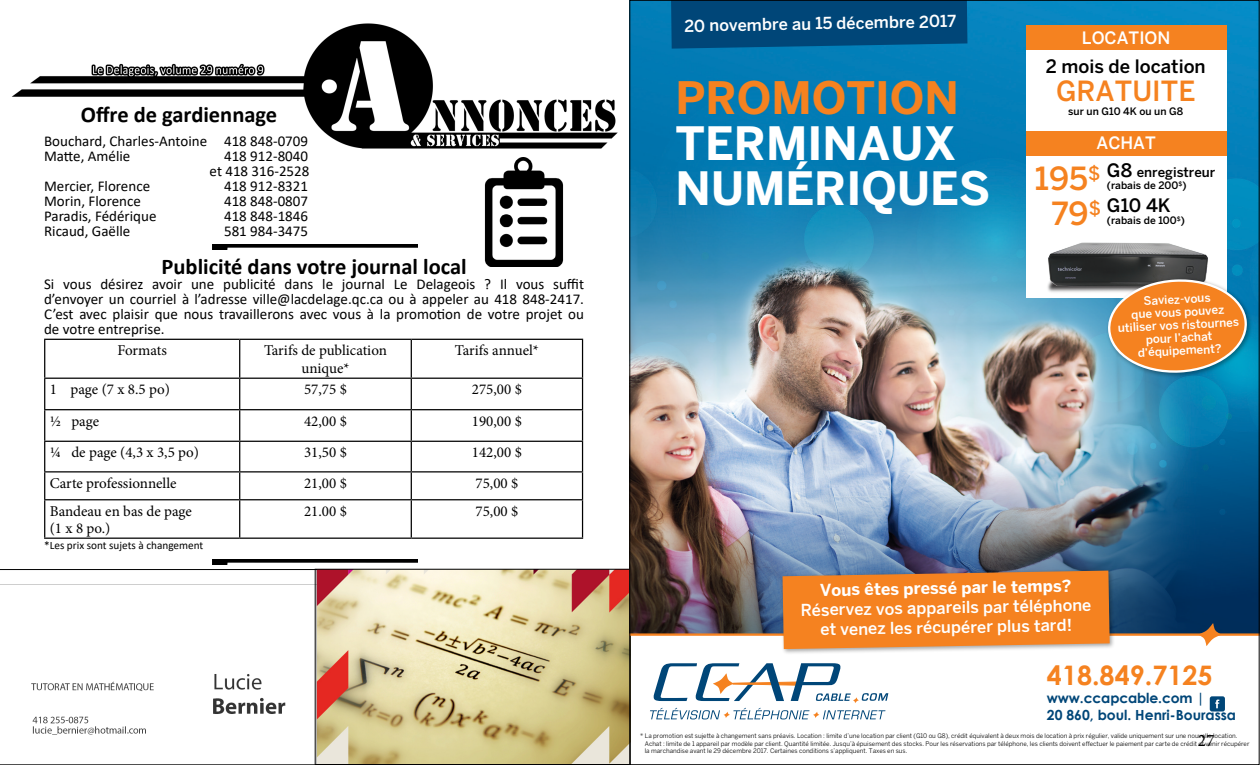
<style>
.page{position:relative;width:1260px;height:765px;background:#fff}
.page>*{position:absolute;margin:0;border:0;box-sizing:border-box;transform-origin:0 0}
.t1{font:700 45.62px/45.6px "Benton Sans";color:#fff}
.t2{font:700 44.38px "Benton Sans";color:#f58220}
.t3{font:500 31.62px/35.2px "Benton Sans";color:#f58220;text-align:center}
.t4{font:500 27.62px "Benton Sans";color:#f58220}
.t5{font:700 26.88px "Century Gothic";color:#f58220}
.t6{font:700 22.5px "Calibri";color:#000}
.t7{font:500 18.38px "Benton Sans";color:#000}
.t8{font:17.5px "Minion Pro";color:#000}
.t9{font:500 17px "Benton Sans";color:#fff}
.t10{font:500 16.38px/19.6px "Benton Sans";color:#fff;text-align:center}
.t11{font:700 16.38px "Benton Sans";color:#fff}
.t12{font:15px/15px "Calibri";color:#000}
.t13{font:15px/18px "Minion Pro";color:#000;text-align:center}
.t14{font:700 13.88px/17.4px "Century Gothic";color:#004678}
.t15{font:500 13.25px "Benton Sans";color:#000}
.t16{font:500 11.75px/12.9px "Benton Sans";color:#fff;text-align:center}
.t17{font:11.25px "Calibri";color:#000}
.t18{font:500 10.25px "Benton Sans";color:#000}
.t19{font:6.25px/7.5px "Benton Sans";color:#000}
.s1{font-size:18.38px}
</style>
<div class="page">
<img style="left:12px;top:23px;width:617px;height:546px">
<hr style="left:44px;top:339px;width:196px;height:1px;background:#000">
<hr style="left:44px;top:340px;width:1px;height:38px;background:#000">
<hr style="left:240px;top:339px;width:171px;height:1px;background:#000">
<hr style="left:239px;top:340px;width:1px;height:38px;background:#000">
<hr style="left:411px;top:339px;width:172px;height:1px;background:#000">
<hr style="left:411px;top:340px;width:1px;height:38px;background:#000">
<hr style="left:582px;top:340px;width:1px;height:38px;background:#000">
<hr style="left:44px;top:378px;width:196px;height:1px;background:#000">
<hr style="left:44px;top:379px;width:1px;height:30px;background:#000">
<hr style="left:240px;top:378px;width:171px;height:1px;background:#000">
<hr style="left:239px;top:379px;width:1px;height:30px;background:#000">
<hr style="left:411px;top:378px;width:172px;height:1px;background:#000">
<hr style="left:411px;top:379px;width:1px;height:30px;background:#000">
<hr style="left:582px;top:379px;width:1px;height:30px;background:#000">
<hr style="left:44px;top:409px;width:196px;height:1px;background:#000">
<hr style="left:44px;top:410px;width:1px;height:31px;background:#000">
<hr style="left:240px;top:409px;width:171px;height:1px;background:#000">
<hr style="left:239px;top:410px;width:1px;height:31px;background:#000">
<hr style="left:411px;top:409px;width:172px;height:1px;background:#000">
<hr style="left:411px;top:410px;width:1px;height:31px;background:#000">
<hr style="left:582px;top:410px;width:1px;height:31px;background:#000">
<hr style="left:44px;top:441px;width:196px;height:1px;background:#000">
<hr style="left:240px;top:441px;width:171px;height:1px;background:#000">
<hr style="left:411px;top:441px;width:172px;height:1px;background:#000">
<hr style="left:44px;top:471px;width:196px;height:1px;background:#000">
<svg style="left:44px;top:442px;width:1px;height:57px"></svg>
<hr style="left:240px;top:471px;width:171px;height:1px;background:#000">
<svg style="left:239px;top:442px;width:1px;height:57px"></svg>
<hr style="left:411px;top:471px;width:172px;height:1px;background:#000">
<svg style="left:411px;top:442px;width:1px;height:57px"></svg>
<svg style="left:582px;top:442px;width:1px;height:57px"></svg>
<hr style="left:44px;top:499px;width:196px;height:1px;background:#000">
<hr style="left:44px;top:500px;width:1px;height:38px;background:#000">
<hr style="left:240px;top:499px;width:171px;height:1px;background:#000">
<hr style="left:239px;top:500px;width:1px;height:38px;background:#000">
<hr style="left:411px;top:499px;width:172px;height:1px;background:#000">
<hr style="left:411px;top:500px;width:1px;height:38px;background:#000">
<hr style="left:582px;top:500px;width:1px;height:38px;background:#000">
<hr style="left:44px;top:538px;width:196px;height:1px;background:#000">
<hr style="left:240px;top:538px;width:171px;height:1px;background:#000">
<hr style="left:411px;top:538px;width:172px;height:1px;background:#000">
<img style="left:213px;top:245px;width:205px;height:5px">
<svg style="left:0;top:569px;width:315px;height:196px"></svg>
<img style="left:317px;top:571px;width:311px;height:192px">
<div style="left:315px;top:569px;width:315px;height:196px;border:1px solid #000"></div>
<img style="left:213px;top:560px;width:205px;height:4px">
<img style="left:469px;top:157px;width:109px;height:109px">
<img style="left:631px;top:2px;width:626px;height:430px">
<img style="left:631px;top:432px;width:626px;height:201px">
<svg style="left:650px;top:663px;width:238px;height:56px"></svg>
<svg style="left:1210px;top:696px;width:15px;height:16px"></svg>
<svg style="left:671px;top:2px;width:296px;height:47px;background:#00497c"></svg>
<hr style="left:629px;top:633px;width:630px;height:3px;background:#f58220">
<svg style="left:1198px;top:623px;width:23px;height:23px"></svg>
<div style="left:780px;top:568px;width:336px;height:87px;background:#000;opacity:.35"></div>
<svg style="left:783px;top:571px;width:327px;height:78px;background:#ee842a"></svg>
<div style="left:1026px;top:25px;width:200px;height:273px;background:#fff"></div>
<img style="left:1047px;top:242px;width:161px;height:50px">
<div style="left:1026px;top:131px;width:200px;height:24px;background:#f58220"></div>
<div style="left:1026px;top:25px;width:200px;height:25px;background:#f58220"></div>
<div style="left:1106px;top:277px;width:147px;height:102px;background:#000;opacity:.35"></div>
<svg style="left:1108px;top:279px;width:139px;height:95px;background:#cb8c4e"></svg>
<h3 class="t6" style="left:81px;top:99px;width:198px">Offre de gardiennage</h3>
<h3 class="t12" style="left:44px;top:134px;width:266px">Bouchard, Charles-Antoine 418 848-0709<br>Matte, Amélie</h3>
<h3 class="t12" style="left:210px;top:149px;width:101px;text-align:right">418 912-8040 et 418 316-2528</h3>
<h3 class="t12" style="left:44px;top:179px;width:108px">Mercier, Florence</h3>
<h3 class="t12" style="left:224px;top:179px;width:86px">418 912-8321</h3>
<h3 class="t12" style="left:44px;top:194px;width:98px">Morin, Florence</h3>
<h3 class="t12" style="left:224px;top:194px;width:86px">418 848-0807</h3>
<h3 class="t12" style="left:44px;top:209px;width:114px">Paradis, Fédérique</h3>
<h3 class="t12" style="left:224px;top:209px;width:86px">418 848-1846</h3>
<h3 class="t12" style="left:44px;top:224px;width:88px">Ricaud, Gaëlle</h3>
<h3 class="t12" style="left:224px;top:224px;width:86px">581 984-3475</h3>
<h3 class="t6" style="left:162px;top:250px;width:307px">Publicité dans votre journal local</h3>
<p class="t12" style="left:44px;top:276px;width:542px;text-align:justify">Si vous désirez avoir une publicité dans le journal Le Delageois ? Il vous suffit d’envoyer un courriel à l’adresse ville@lacdelage.qc.ca ou à appeler au 418 848-2417.<br>C’est avec plaisir que nous travaillerons avec vous à la promotion de votre projet ou de votre entreprise.</p>
<h3 class="t13" style="left:118px;top:341px;width:51px">Formats</h3>
<h3 class="t13" style="left:264px;top:341px;width:125px">Tarifs de publication unique*</h3>
<h3 class="t13" style="left:455px;top:341px;width:86px">Tarifs annuel*</h3>
<h3 class="t13" style="left:50px;top:380px;width:122px">1 page (7 x 8.5 po)</h3>
<h3 class="t13" style="left:304px;top:380px;width:44px">57,75 $</h3>
<h3 class="t13" style="left:472px;top:380px;width:52px">275,00 $</h3>
<h3 class="t13" style="left:50px;top:412px;width:51px">½ page</h3>
<h3 class="t13" style="left:304px;top:412px;width:44px">42,00 $</h3>
<h3 class="t13" style="left:472px;top:412px;width:52px">190,00 $</h3>
<h3 class="t13" style="left:50px;top:443px;width:151px">¼ de page (4,3 x 3,5 po)</h3>
<h3 class="t13" style="left:304px;top:443px;width:44px">31,50 $</h3>
<h3 class="t13" style="left:472px;top:443px;width:52px">142,00 $</h3>
<h3 class="t13" style="left:50px;top:474px;width:128px">Carte professionnelle</h3>
<h3 class="t13" style="left:304px;top:474px;width:44px">21,00 $</h3>
<h3 class="t13" style="left:476px;top:474px;width:44px">75,00 $</h3>
<h3 class="t13" style="left:50px;top:502px;width:144px;line-height:17.5px;text-align:left">Bandeau en bas de page (1 x 8 po.)</h3>
<h3 class="t13" style="left:304px;top:502px;width:44px">21.00 $</h3>
<h3 class="t13" style="left:476px;top:502px;width:44px">75,00 $</h3>
<h3 class="t17" style="left:44px;top:537px;width:161px">*Les prix sont sujets à changement</h3>
<h3 class="t10" style="left:684px;top:16px;width:273px;rotate:-1deg">20 novembre au 15 décembre 2017</h3>
<h2 class="t2" style="left:676px;top:71px;width:285px">PROMOTION</h2>
<h1 class="t1" style="left:676px;top:120px;width:316px">TERMINAUX<br>NUMÉRIQUES</h1>
<h3 class="t9" style="left:1082px;top:27px;width:90px">LocAtion</h3>
<h3 class="t7" style="left:1046px;top:55px;width:161px">2 mois de location</h3>
<h3 class="t4" style="left:1056px;top:75px;width:141px">GrAtuite</h3>
<h3 class="t18" style="left:1068px;top:105px;width:116px">sur un G10 4K ou un G8</h3>
<h3 class="t9" style="left:1097px;top:133px;width:61px">AchAt</h3>
<h3 class="t15" style="left:1107px;top:164px;width:110px"><span class="s1">G8</span> enregistreur</h3>
<h3 class="t18" style="left:1107px;top:179px;width:81px">(rabais de 200<sup>$</sup>)</h3>
<h3 class="t7" style="left:1107px;top:195px;width:65px">G10 4K</h3>
<h3 class="t18" style="left:1107px;top:215px;width:79px">(rabais de 100<sup>$</sup>)</h3>
<h3 class="t3" style="left:1035px;top:161px;width:68px">195<sup>$<br></sup>79<sup>$</sup></h3>
<h3 class="t16" style="left:1116px;top:296px;width:123px;rotate:-3deg">Saviez-vous<br>que vous pouvez utiliservos ristournes pourl’achat d’équipement?</h3>
<h3 class="t11" style="left:820px;top:580px;width:253px;rotate:-1deg">VOUS ÊTES PRESSÉ PARLE TEMPS?</h3>
<h3 class="t10" style="left:800px;top:600px;width:293px;rotate:-1deg">réservez vos appareils partéléphone etvenez les récupérerplus tard!</h3>
<h3 class="t5" style="left:1047px;top:659px;width:167px">418.849.7125</h3>
<h3 class="t14" style="left:1047px;top:689px;width:191px">www.ccapcable.com |<br>20 860, boul. Henri-Bourassa</h3>
<p class="t19" style="left:645px;top:732px;width:606px;text-indent:-5px">* La promotion est sujette à changement sans préavis. Location : limite d’une location par client (G10 ou G8), crédit équivalent à deux mois de location à prix régulier, valide uniquement sur une nouvelle location.<br>Achat : limite de 1 appareil par modèle par client. Quantité limitée. Jusqu’à épuisement des stocks. Pour les réservations par téléphone, les clients doivent effectuer le paiement par carte de crédit et venir récupérer la marchandise avant le 29 décembre 2017. Certaines conditions s’appliquent. Taxes en sus.</p>
<h3 class="t8" style="left:1198px;top:728px;width:18px">27</h3>
</div>
